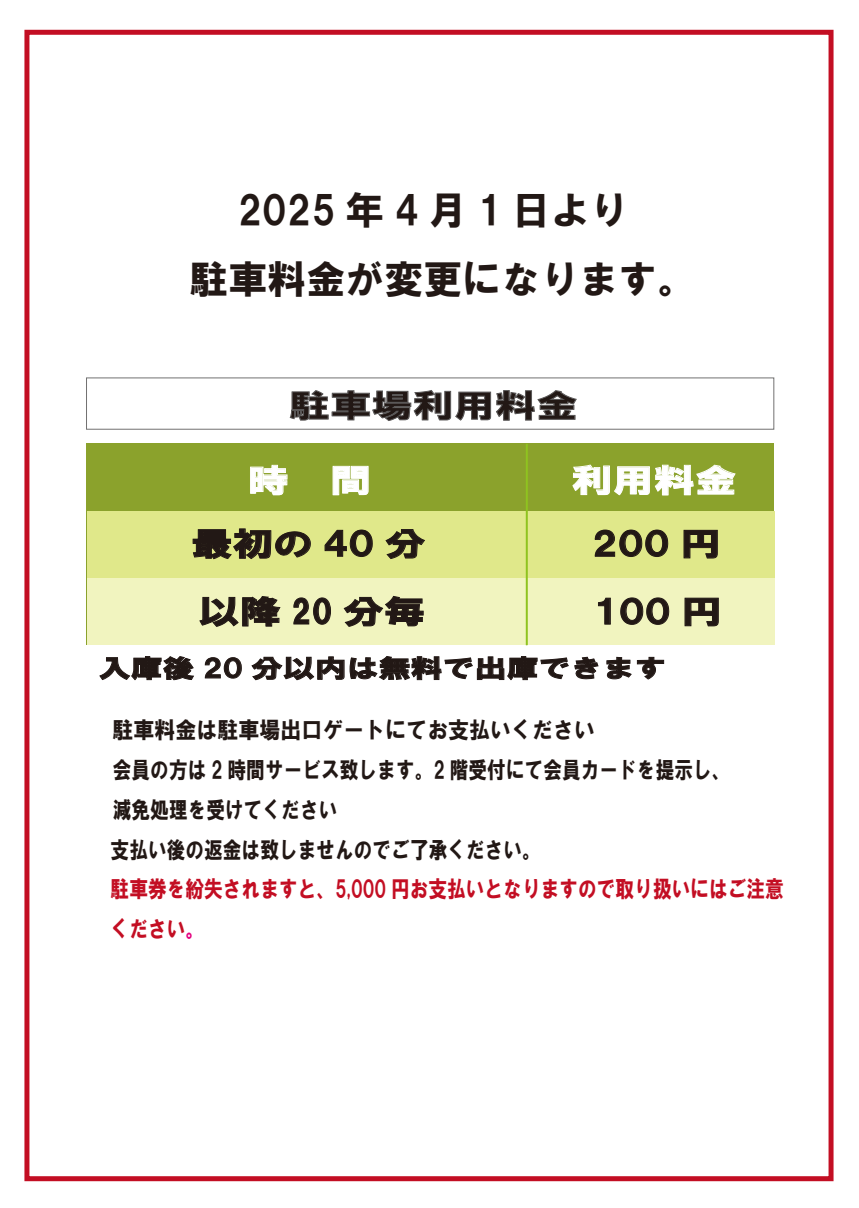
<style>
.page{position:relative;width:859px;height:1208px;background:#fff}
.page>*{position:absolute;margin:0;border:0;box-sizing:border-box;transform-origin:0 0}
.t1{font:39px/68.2px "HGS Soei Kakugothic UB";color:#221815;text-align:center}
.t2{font:32.2px "HGP Soei Kakugothic UB";color:#221815;scale:1.28 1}
.t3{font:32.2px "HGS Soei Kakugothic UB";color:#221815;scale:1.28 1}
.t4{font:32.2px "HG Soei Kakugothic UB";color:#fff;scale:1.28 1}
.t5{font:32.2px "HG Soei Kakugothic UB";color:#221815;scale:1.28 1}
.t6{font:25px "HGS Soei Kakugothic UB";color:#221815;scale:1.28 1}
.t7{font:23px/39.9px "HGS Soei Kakugothic UB";color:#221815;scale:.91 1}
.t8{font:23px/40.2px "HGS Soei Kakugothic UB";color:#c30e23;scale:.81 1}
.s1{color:#e4007f}
</style>
<div class="page">
<div style="left:86px;top:377px;width:688px;height:52px;background:#fff;border:1px solid #727171"></div>
<div style="left:87px;top:443px;width:687px;height:202px;background:#8ba22c"></div>
<div style="left:87px;top:511px;width:687px;height:67px;background:#e0e88a"></div>
<div style="left:87px;top:578px;width:687px;height:67px;background:#f1f4bf"></div>
<hr style="left:526px;top:444px;width:2px;height:201px;background:#8fc31f">
<svg style="left:250px;top:465px;width:37px;height:30px"></svg>
<svg style="left:333px;top:466px;width:35px;height:29px"></svg>
<svg style="left:193px;top:529px;width:118px;height:30px"></svg>
<svg style="left:325px;top:530px;width:47px;height:27px"></svg>
<svg style="left:386px;top:529px;width:39px;height:30px"></svg>
<svg style="left:595px;top:530px;width:73px;height:27px"></svg>
<svg style="left:684px;top:530px;width:33px;height:28px"></svg>
<svg style="left:598px;top:598px;width:13px;height:26px"></svg>
<svg style="left:620px;top:597px;width:49px;height:27px"></svg>
<svg style="left:685px;top:598px;width:33px;height:28px"></svg>
<svg style="left:200px;top:596px;width:80px;height:30px"></svg>
<svg style="left:294px;top:597px;width:37px;height:27px"></svg>
<svg style="left:344px;top:596px;width:79px;height:30px"></svg>
<svg style="left:573px;top:465px;width:162px;height:30px"></svg>
<svg style="left:290px;top:390px;width:286px;height:31px"></svg>
<div style="left:24px;top:30px;width:809px;height:1151px;border:5px solid #c30e23"></div>
<svg style="left:100px;top:656px;width:94px;height:24px"></svg>
<svg style="left:205px;top:657px;width:37px;height:21px"></svg>
<svg style="left:252px;top:656px;width:92px;height:24px"></svg>
<svg style="left:350px;top:656px;width:248px;height:24px"></svg>
<svg style="left:607px;top:657px;width:24px;height:22px"></svg>
<svg style="left:637px;top:657px;width:27px;height:22px"></svg>
<h1 class="t1" style="left:189px;top:176px;width:508px">2025 年 4 月 1 日より<br>駐車料金が変更になります。</h1>
<h2 class="t2" style="left:289px;top:389px;width:227px">駐車場利用料金</h2>
<h2 class="t4" style="left:572px;top:464px;width:130px">利用料金</h2>
<h2 class="t4" style="left:248px;top:464px;width:98px">時　間</h2>
<h2 class="t2" style="left:191px;top:527px;width:185px">最初の 40 分</h2>
<h2 class="t3" style="left:592px;top:527px;width:103px">200 円</h2>
<h2 class="t5" style="left:198px;top:595px;width:179px">以降 20 分毎</h2>
<h2 class="t3" style="left:593px;top:595px;width:103px">100 円</h2>
<p class="t6" style="left:99px;top:655px;width:445px">入庫後 20 分以内は無料で出庫できます</p>
<p class="t7" style="left:111px;top:709px;width:683px">駐車料金は駐車場出口ゲートにてお支払いください<br>会員の方は 2 時間サービス致します。2 階受付にて会員カードを提示し、減免処理を受けてください<br>支払い後の返金は致しませんのでご了承ください。</p>
<p class="t8" style="left:111px;top:868px;width:833px">駐車券を紛失されますと、5,000 円お支払いとなりますので取り扱いにはご注意ください<span class="s1">。</span></p>
</div>
